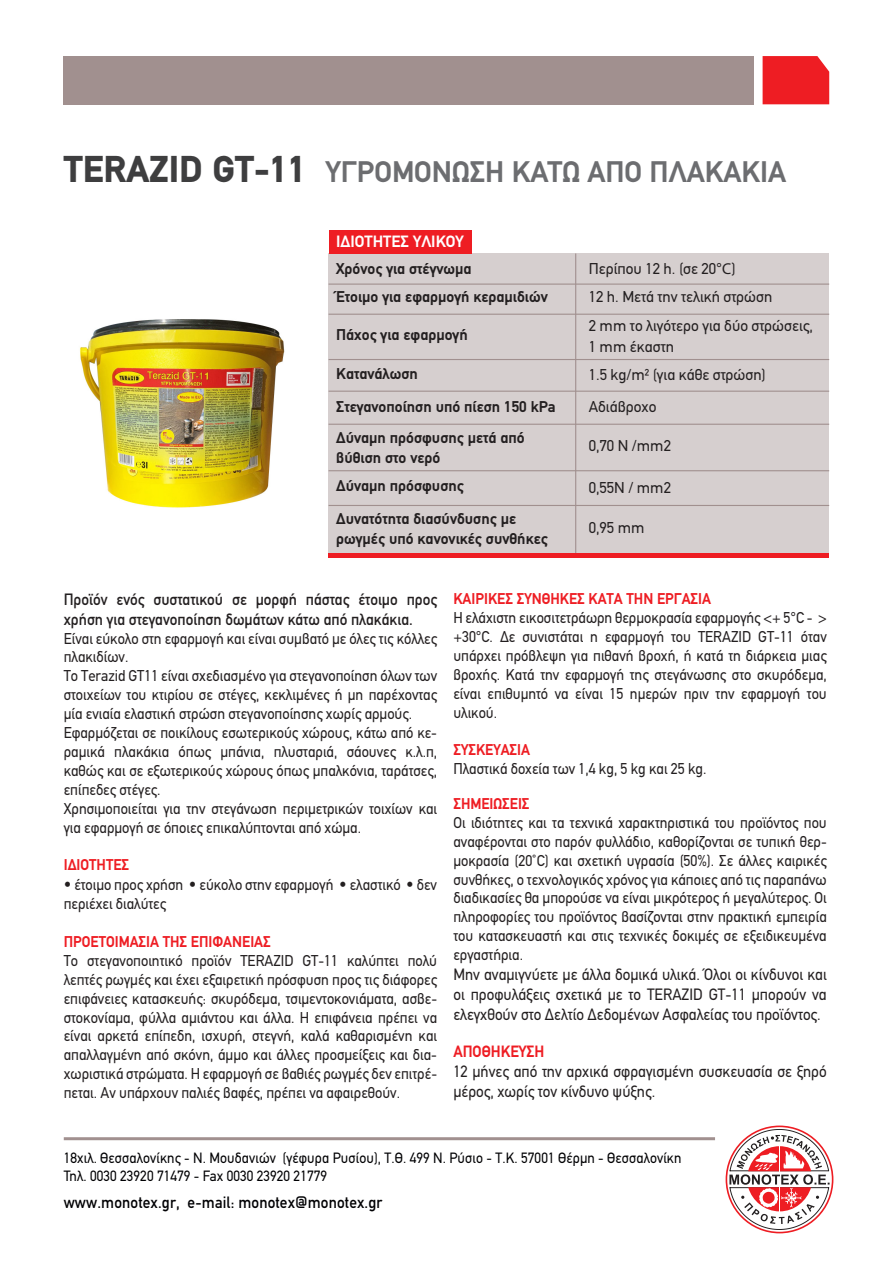
<style>
.page{position:relative;width:893px;height:1263px;background:#fff}
.page>*{position:absolute;margin:0;border:0;box-sizing:border-box;transform-origin:0 0}
.t1{font:700 30px "PF Din Text";color:#6c6d70}
.t2{font:16.5px/19.8px "PF Din Text";color:#231f20;text-align:justify;scale:.94 1}
.t3{font:500 16.5px/19.8px "PF Din Text";color:#231f20;scale:.94 1}
.t4{font:500 16.5px "PF Din Text";letter-spacing:.01em;color:#000003;scale:.94 1}
.t5{font:700 16.5px "PF Din Text";color:#fff}
.t6{font:700 16.5px "PF Din Text";color:#ee1d23;scale:.94 1}
.t7{font:15.75px/18.9px "PF Din Text";color:#231f20;text-align:justify;scale:.94 1}
.t8{font:700 15.75px/33px "PF Din Text";color:#231f20}
.t9{font:15.75px/28.5px "PF Din Text";color:#231f20}
.t10{font:700 15.75px "PF Din Text";color:#ee1d23;scale:.94 1}
.t11{font:15px/18px "PF Din Text";letter-spacing:.01em;color:#000003;scale:.94 1}
.s1{font-weight:900;font-size:37.5px;color:#3e3e3f}
.s2{font-family:"Myriad Pro"}
.s3{font-size:16.5px}
</style>
<div class="page">
<div style="left:64px;top:56px;width:690px;height:48px;background:#a1908f"></div>
<div style="left:763px;top:56px;width:66px;height:48px;background:#ee1d23"></div>
<svg style="left:726px;top:1125px;width:107px;height:108px"></svg>
<hr style="left:64px;top:1137px;width:651px;height:3px;background:#a1908f">
<div style="left:329px;top:253px;width:500px;height:303px;background:#d6cfcf"></div>
<div style="left:329px;top:230px;width:142px;height:23px;background:#ee1d23"></div>
<hr style="left:329px;top:284px;width:500px;height:1px;background:#a1908f">
<hr style="left:329px;top:314px;width:500px;height:1px;background:#a1908f">
<hr style="left:329px;top:359px;width:500px;height:1px;background:#a1908f">
<hr style="left:329px;top:470px;width:500px;height:1px;background:#a1908f">
<hr style="left:329px;top:424px;width:500px;height:1px;background:#a1908f">
<hr style="left:329px;top:391px;width:500px;height:1px;background:#a1908f">
<hr style="left:329px;top:505px;width:500px;height:1px;background:#a1908f">
<hr style="left:575px;top:253px;width:1px;height:303px;background:#a1908f">
<div style="left:329px;top:553px;width:500px;height:5px;background:#ee1d23"></div>
<img style="left:80px;top:319px;width:205px;height:189px">
<h1 class="t1" style="left:64px;top:154px;width:724px"><span class="s1">TERAZID GT-11</span> ΥΓΡΟΜΟΝΩΣΗ ΚΑΤΩ ΑΠΟ ΠΛΑΚΑΚΙΑ</h1>
<p class="t5" style="left:336px;top:232px;width:129px">Ι∆ΙΟΤΗΤΕΣ ΥΛΙΚΟΥ</p>
<p class="t8" style="left:336px;top:254px;width:213px;line-height:28.5px">Χρόνος για στέγνωµα<br>Έτοιµο για εφαρµογή κεραµιδιών</p>
<p class="t8" style="left:336px;top:318px;width:133px">Πάχος για εφαρµογή</p>
<p class="t8" style="left:336px;top:357px;width:221px">Κατανάλωση<br>Στεγανοποίηση υπό πίεση 150 kPa</p>
<p class="t8" style="left:336px;top:428px;width:190px;line-height:19.5px">∆ύναµη πρόσφυσης µετά από βύθιση στο νερό</p>
<p class="t8" style="left:336px;top:469px;width:181px">∆ύναµη πρόσφυσης ∆υνατότητα διασύνδυσης µε</p>
<p class="t8" style="left:336px;top:522px;width:213px">ρωγµές υπό κανονικές συνθήκες</p>
<p class="t9" style="left:589px;top:254px;width:226px">Περίπου 12 h. (σε 20°<span class="s2">С</span>)<br>12 h. Μετά την τελική στρώση<br>2 mm το λιγότερο για δύο στρώσεις,</p>
<p class="t9" style="left:589px;top:332px;width:178px">1 mm έκαστη<br>1.5 kg/m² (για κάθε στρώση)</p>
<p class="t9" style="left:589px;top:392px;width:69px">Αδιάβροχο</p>
<p class="t9" style="left:589px;top:431px;width:84px">0,70 Ν /mm2</p>
<p class="t9" style="left:589px;top:473px;width:84px">0,55Ν / mm2</p>
<p class="t9" style="left:589px;top:514px;width:57px">0,95 mm</p>
<p class="t3" style="left:64px;top:589px;width:399px">Προϊόν ενός συστατικού σε µορφή πάστας έτοιµο προς χρήση για στεγανοποίηση δωµάτων κάτω από πλακάκια.</p>
<p class="t7" style="left:64px;top:629px;width:399px;text-align:left">Είναι εύκολο στη εφαρµογή και είναι συµβατό µε όλες τις κόλλες πλακιδίων.<br>Το Terazid GT11 είναι σχεδιασµένο για στεγανοποίηση όλων των στοιχείων του κτιρίου σε στέγες, κεκλιµένες ή µη παρέχοντας µία ενιαία ελαστική στρώση στεγανοποίησης χωρίς αρµούς.<br>Εφαρµόζεται σε ποικίλους εσωτερικούς χώρους, κάτω από κε&shy;ραµικά πλακάκια όπως µπάνια, πλυσταριά, σάουνες κ.λ.π, καθώς και σε εξωτερικούς χώρους όπως µπαλκόνια, ταράτσες, επίπεδες στέγες.<br>Χρησιµοποιείται για την στεγάνωση περιµετρικών τοιχίων και για εφαρµογή σε όποιες επικαλύπτονται από χώµα.</p>
<p class="t10" style="left:64px;top:856px;width:71px">Ι∆ΙΟΤΗΤΕΣ</p>
<p class="t7" style="left:64px;top:875px;width:399px"><span class="s3">•</span> έτοιµο προς χρήση <span class="s3">•</span> εύκολο στην εφαρµογή <span class="s3">•</span> ελαστικό <span class="s3">•</span> δεν περιέχει διαλύτες</p>
<p class="t10" style="left:64px;top:932px;width:222px">ΠΡΟΕΤΟΙΜΑΣΙΑ ΤΗΣ ΕΠΙΦΑΝΕΙΑΣ</p>
<p class="t7" style="left:64px;top:951px;width:399px">Το στεγανοποιητικό προϊόν TERAZID GT-11 καλύπτει πολύ λεπτές ρωγµές και έχει εξαιρετική πρόσφυση προς τις διάφορες επιφάνειες κατασκευής: σκυρόδεµα, τσιµεντοκονιάµατα, ασβε&shy;στοκονίαµα, φύλλα αµιάντου και άλλα. Η επιφάνεια πρέπει να είναι αρκετά επίπεδη, ισχυρή, στεγνή, καλά καθαρισµένη και απαλλαγµένη από σκόνη, άµµο και άλλες προσµείξεις και δια&shy;χωριστικά στρώµατα. Η εφαρµογή σε βαθιές ρωγµές δεν επιτρέ&shy;πεται. Αν υπάρχουν παλιές βαφές, πρέπει να αφαιρεθούν.</p>
<p class="t10" style="left:453px;top:590px;width:276px">ΚΑΙΡΙΚΕΣ ΣΥΝΘΗΚΕΣ ΚΑΤΑ ΤΗΝ ΕΡΓΑΣΙΑ</p>
<p class="t7" style="left:453px;top:608px;width:399px">Η ελάχιστη εικοσιτετράωρη θερµοκρασία εφαρµογής &lt;+ 5°C - &gt; +30°C. ∆ε συνιστάται η εφαρµογή του TERAZID GT-11 όταν υπάρχει πρόβλεψη για πιθανή βροχή, ή κατά τη διάρκεια µιας βροχής. Κατά την εφαρµογή της στεγάνωσης στο σκυρόδεµα, είναι επιθυµητό να είναι 15 ηµερών πριν την εφαρµογή του υλικού.</p>
<p class="t10" style="left:453px;top:740px;width:83px">ΣΥΣΚΕΥΑΣΙΑ</p>
<p class="t7" style="left:453px;top:759px;width:271px">Πλαστικά δοχεία των 1,4 kg, 5 kg και 25 kg.</p>
<p class="t10" style="left:453px;top:794px;width:83px">ΣΗΜΕΙΩΣΕΙΣ</p>
<p class="t7" style="left:453px;top:813px;width:399px">Οι ιδιότητες και τα τεχνικά χαρακτηριστικά του προϊόντος που αναφέρονται στο παρόν φυλλάδιο, καθορίζονται σε τυπική θερ&shy;µοκρασία (20<span class="s2">˚</span>C) και σχετική υγρασία (50%). Σε άλλες καιρικές συνθήκες, ο τεχνολογικός χρόνος για κάποιες από τις παραπάνω διαδικασίες θα µπορούσε να είναι µικρότερος ή µεγαλύτερος. Οι πληροφορίες του προϊόντος βασίζονται στην πρακτική εµπειρία του κατασκευαστή και στις τεχνικές δοκιµές σε εξειδικευµένα εργαστήρια.</p>
<p class="t2" style="left:453px;top:964px;width:399px">Μην αναµιγνύετε µε άλλα δοµικά υλικά. Όλοι οι κίνδυνοι και οι προφυλάξεις σχετικά µε το TERAZID GT-11 µπορούν να ελεγχθούν στο ∆ελτίο ∆εδοµένων Ασφαλείας του προϊόντος.</p>
<p class="t6" style="left:453px;top:1042px;width:98px">ΑΠΟΘΗΚΕΥΣΗ</p>
<p class="t2" style="left:453px;top:1062px;width:399px">12 µήνες από την αρχικά σφραγισµένη συσκευασία σε ξηρό µέρος, χωρίς τον κίνδυνο ψύξης.</p>
<p class="t11" style="left:64px;top:1149px;width:659px">18χιλ. Θεσσαλονίκης - Ν. Μουδανιών (γέφυρα Ρυσίου), Τ.Θ. 499 Ν. Ρύσιο - Τ.Κ. 57001 Θέρµη - Θεσσαλονίκη<br>Τηλ. 0030 23920 71479 - Fax 0030 23920 21779</p>
<p class="t4" style="left:64px;top:1193px;width:341px">www.monotex.gr, e-mail: monotex@monotex.gr</p>
</div>
